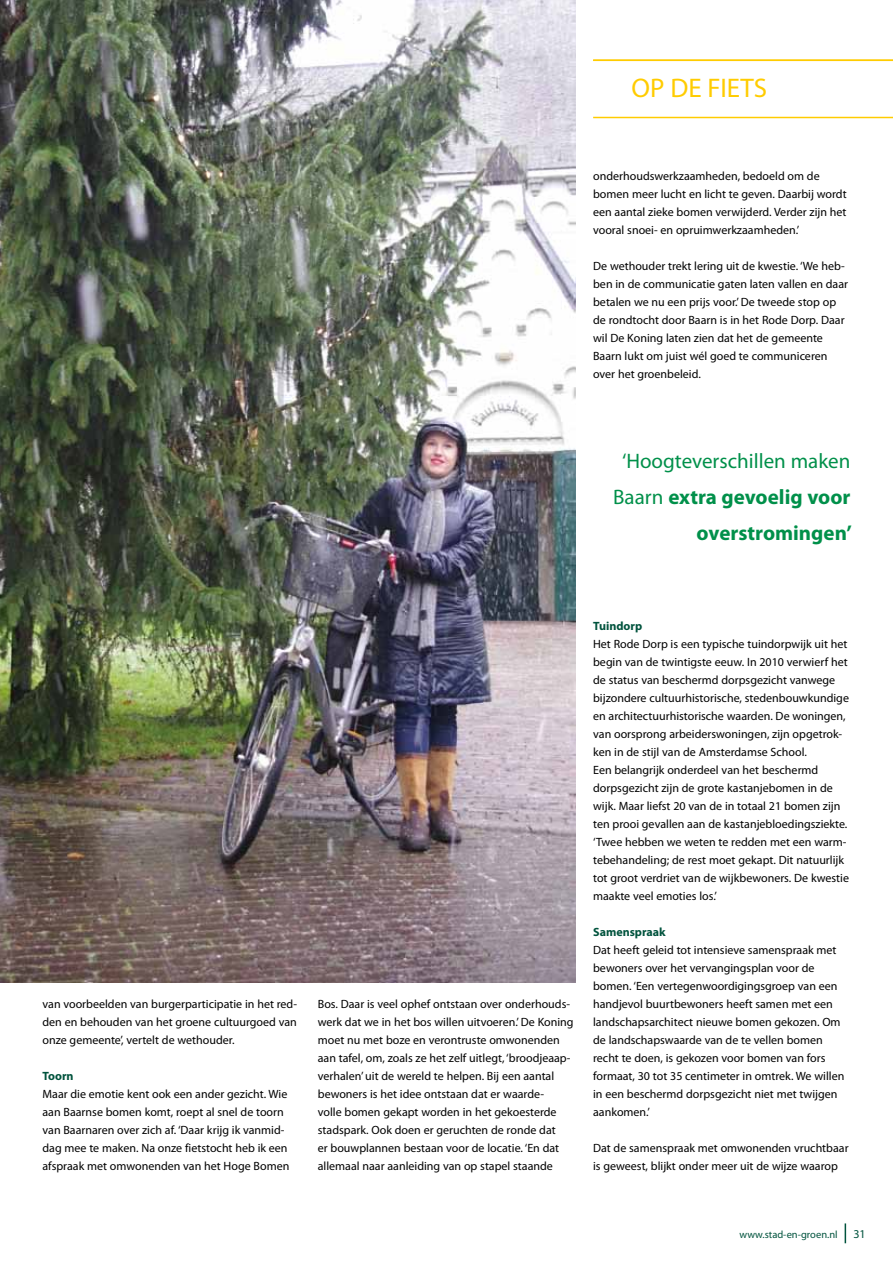
<style>
.page{position:relative;width:893px;height:1263px;background:#fff}
.page>*{position:absolute;margin:0;border:0;box-sizing:border-box;transform-origin:0 0}
.t1{font:27px "Myriad Pro";color:#fc0}
.t2{font:700 21px/36px "Myriad Pro";color:#00904a;text-align:right}
.t3{font:12px/18px "Myriad Pro";color:#000}
.t4{font:700 12px "Myriad Pro";color:#00533d}
.t5{font:12px "Myriad Pro";color:#00533d}
.t6{font:10.5px "Myriad Pro";color:#00533d}
.s1{font-weight:400}
</style>
<div class="page">
<svg style="left:845px;top:1223px;width:1px;height:20px"></svg>
<img style="left:0;top:0;width:575px;height:982px">
<hr style="left:593px;top:117px;width:300px;height:1px;background:#fc0">
<hr style="left:593px;top:60px;width:300px;height:1px;background:#fc0">
<h1 class="t1" style="left:632px;top:71px;width:137px">OP DE FIETS</h1>
<p class="t3" style="left:593px;top:167px;width:255px">onderhoudswerkzaamheden, bedoeld om de bomen meer lucht en licht te geven. Daarbij wordt een aantal zieke bomen verwijderd. Verder zijn het vooral snoei- en opruimwerkzaamheden.’</p>
<p class="t3" style="left:593px;top:257px;width:256px">De wethouder trekt lering uit de kwestie. ‘We heb&shy;ben in de communicatie gaten laten vallen en daar betalen we nu een prijs voor.’ De tweede stop op de rondtocht door Baarn is in het Rode Dorp. Daar wil De Koning laten zien dat het de gemeente Baarn lukt om juist wél goed te communiceren over het groenbeleid.</p>
<h2 class="t2" style="left:613px;top:442px;width:240px"><span class="s1">‘Hoogteverschillen maken<br>Baarn</span> extra gevoelig voor overstromingen’</h2>
<p class="t3" style="left:43px;top:995px;width:256px;text-align:justify">van voorbeelden van burgerparticipatie in het red&shy;den en behouden van het groene cultuurgoed van onze gemeente’, vertelt de wethouder.</p>
<p class="t4" style="left:43px;top:1068px;width:33px">Toorn</p>
<p class="t3" style="left:43px;top:1085px;width:248px">Maar die emotie kent ook een ander gezicht. Wie aan Baarnse bomen komt, roept al snel de toorn van Baarnaren over zich af. ‘Daar krijg ik vanmid&shy;dag mee te maken. Na onze fietstocht heb ik een afspraak met omwonenden van het Hoge Bomen</p>
<p class="t3" style="left:318px;top:995px;width:257px">Bos. Daar is veel ophef ontstaan over onderhouds&shy;werk dat we in het bos willen uitvoeren.’ De Koning moet nu met boze en verontruste omwonenden aan tafel, om, zoals ze het zelf uitlegt, ‘broodjeaap&shy;verhalen’ uit de wereld te helpen. Bij een aantal bewoners is het idee ontstaan dat er waarde-<br>volle bomen gekapt worden in het gekoesterde stadspark. Ook doen er geruchten de ronde dat<br>er bouwplannen bestaan voor de locatie. ‘En dat allemaal naar aanleiding van op stapel staande</p>
<p class="t4" style="left:593px;top:618px;width:51px">Tuindorp</p>
<p class="t3" style="left:593px;top:635px;width:257px">Het Rode Dorp is een typische tuindorpwijk uit het begin van de twintigste eeuw. In 2010 verwierf het de status van beschermd dorpsgezicht vanwege bijzondere cultuurhistorische, stedenbouwkundige en architectuurhistorische waarden. De woningen, van oorsprong arbeiderswoningen, zijn opgetrok&shy;ken in de stijl van de Amsterdamse School.<br>Een belangrijk onderdeel van het beschermd dorpsgezicht zijn de grote kastanjebomen in de wijk. Maar liefst 20 van de in totaal 21 bomen zijn ten prooi gevallen aan de kastanjebloedingsziekte. ‘Twee hebben we weten te redden met een warm&shy;tebehandeling; de rest moet gekapt. Dit natuurlijk tot groot verdriet van de wijkbewoners. De kwestie maakte veel emoties los.’</p>
<p class="t4" style="left:593px;top:924px;width:74px">Samenspraak</p>
<p class="t3" style="left:593px;top:941px;width:253px">Dat heeft geleid tot intensieve samenspraak met bewoners over het vervangingsplan voor de bomen. ‘Een vertegenwoordigingsgroep van een handjevol buurtbewoners heeft samen met een landschapsarchitect nieuwe bomen gekozen. Om de landschapswaarde van de te vellen bomen recht te doen, is gekozen voor bomen van fors formaat, 30 tot 35 centimeter in omtrek. We willen in een beschermd dorpsgezicht niet met twijgen aankomen.’</p>
<p class="t3" style="left:593px;top:1139px;width:257px">Dat de samenspraak met omwonenden vruchtbaar is geweest, blijkt onder meer uit de wijze waarop</p>
<p class="t6" style="left:739px;top:1228px;width:100px">www.stad-en-groen.nl</p>
<p class="t5" style="left:853px;top:1226px;width:14px">31</p>
</div>
